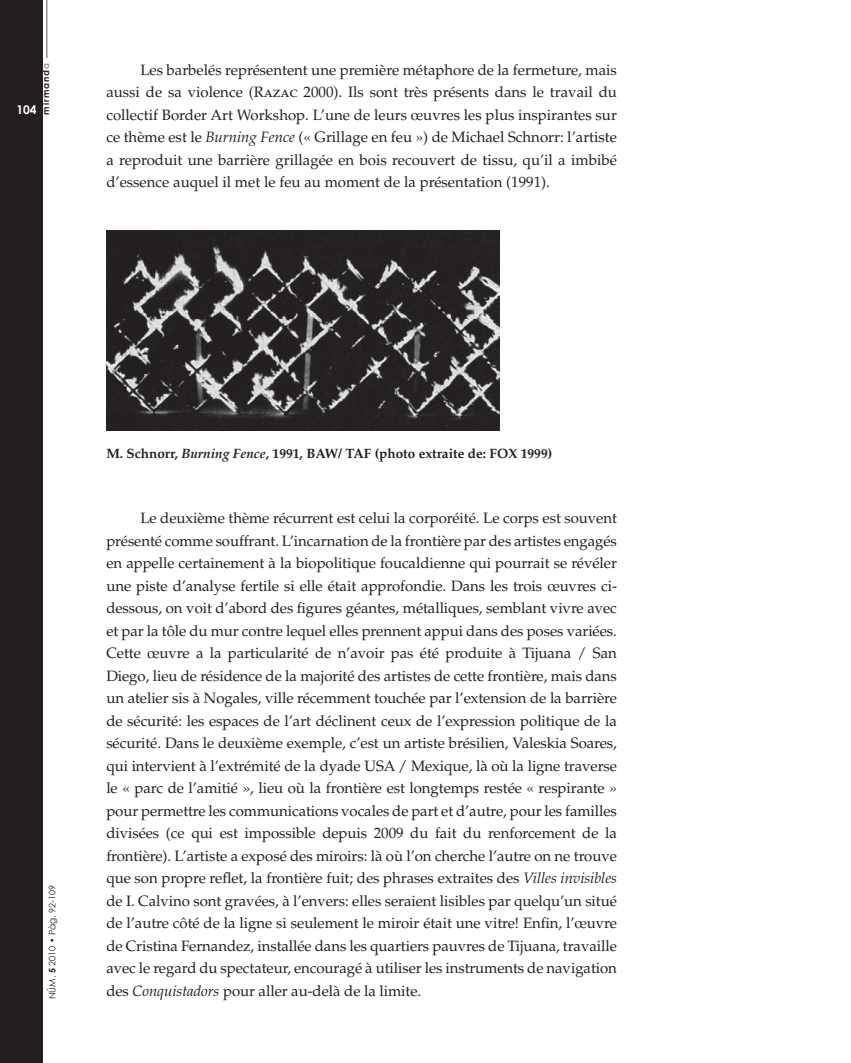
<style>
.page{position:relative;width:851px;height:1063px;background:#fff}
.page>*{position:absolute;margin:0;border:0;box-sizing:border-box;transform-origin:0 0}
.t1{font:15px/22.5px "Palatino LT Std";color:#231f20;text-align:justify}
.t2{font:700 13.5px "Palatino LT Std";color:#231f20}
.t3{font:700 12px "Century Gothic";color:#fff}
.t4{font:9px "Century Gothic";color:#231f20}
.t5{font:700 9px "Century Gothic";letter-spacing:.105em;color:#231f20}
.s1{color:#939598}
.s2{font-style:italic}
.s3{font-weight:700}
</style>
<div class="page">
<div style="left:0;top:0;width:43px;height:1063px;background:#231f20"></div>
<hr style="left:46px;top:0;width:2px;height:58px;background:#939598">
<img style="left:106px;top:231px;width:394px;height:199px">
<p class="t5" style="left:40px;top:115px;width:53px;rotate:-90deg">mirmand<span class="s1">a</span></p>
<p class="t3" style="left:16px;top:103px;width:22px">104</p>
<p class="t1" style="left:106px;top:59px;width:512px;text-indent:34px">Les barbelés représentent une première métaphore de la fermeture, mais aussi de sa violence (Razac 2000). Ils sont très présents dans le travail du collectif Border Art Workshop. L’une de leurs œuvres les plus inspirantes sur ce thème est le <span class="s2">Burning Fence</span> (« Grillage en feu ») de Michael Schnorr: l’artiste a reproduit une barrière grillagée en bois recouvert de tissu, qu’il a imbibé d’essence auquel il met le feu au moment de la présentation (1991).</p>
<p class="t4" style="left:47px;top:999px;width:116px;rotate:-90deg">NÚM. <span class="s3">5</span> 2010 • Pàg. 92-109</p>
<p class="t2" style="left:106px;top:445px;width:447px">M. Schnorr, <span class="s2">Burning Fence</span>, 1991, BAW/ TAF (photo extraite de: FOX 1999)</p>
<p class="t1" style="left:106px;top:507px;width:512px;text-indent:34px">Le deuxième thème récurrent est celui la corporéité. Le corps est souvent présenté comme souffrant. L’incarnation de la frontière par des artistes engagés en appelle certainement à la biopolitique foucaldienne qui pourrait se révéler une piste d’analyse fertile si elle était approfondie. Dans les trois œuvres ci&shy;dessous, on voit d’abord des figures géantes, métalliques, semblant vivre avec et par la tôle du mur contre lequel elles prennent appui dans des poses variées.<br>Cette œuvre a la particularité de n’avoir pas été produite à Tijuana / San Diego, lieu de résidence de la majorité des artistes de cette frontière, mais dans un atelier sis à Nogales, ville récemment touchée par l’extension de la barrière de sécurité: les espaces de l’art déclinent ceux de l’expression politique de la sécurité. Dans le deuxième exemple, c’est un artiste brésilien, Valeskia Soares, qui intervient à l’extrémité de la dyade USA / Mexique, là où la ligne traverse le « parc de l’amitié », lieu où la frontière est longtemps restée « respirante » pour permettre les communications vocales de part et d’autre, pour les familles divisées (ce qui est impossible depuis 2009 du fait du renforcement de la frontière). L’artiste a exposé des miroirs: là où l’on cherche l’autre on ne trouve que son propre reflet, la frontière fuit; des phrases extraites des <span class="s2">Villes invisibles </span>de I. Calvino sont gravées, à l’envers: elles seraient lisibles par quelqu’un situé de l’autre côté de la ligne si seulement le miroir était une vitre! Enfin, l’œuvre de Cristina Fernandez, installée dans les quartiers pauvres de Tijuana, travaille avec le regard du spectateur, encouragé à utiliser les instruments de navigation des <span class="s2">Conquistadors</span> pour aller au-delà de la limite.</p>
</div>
